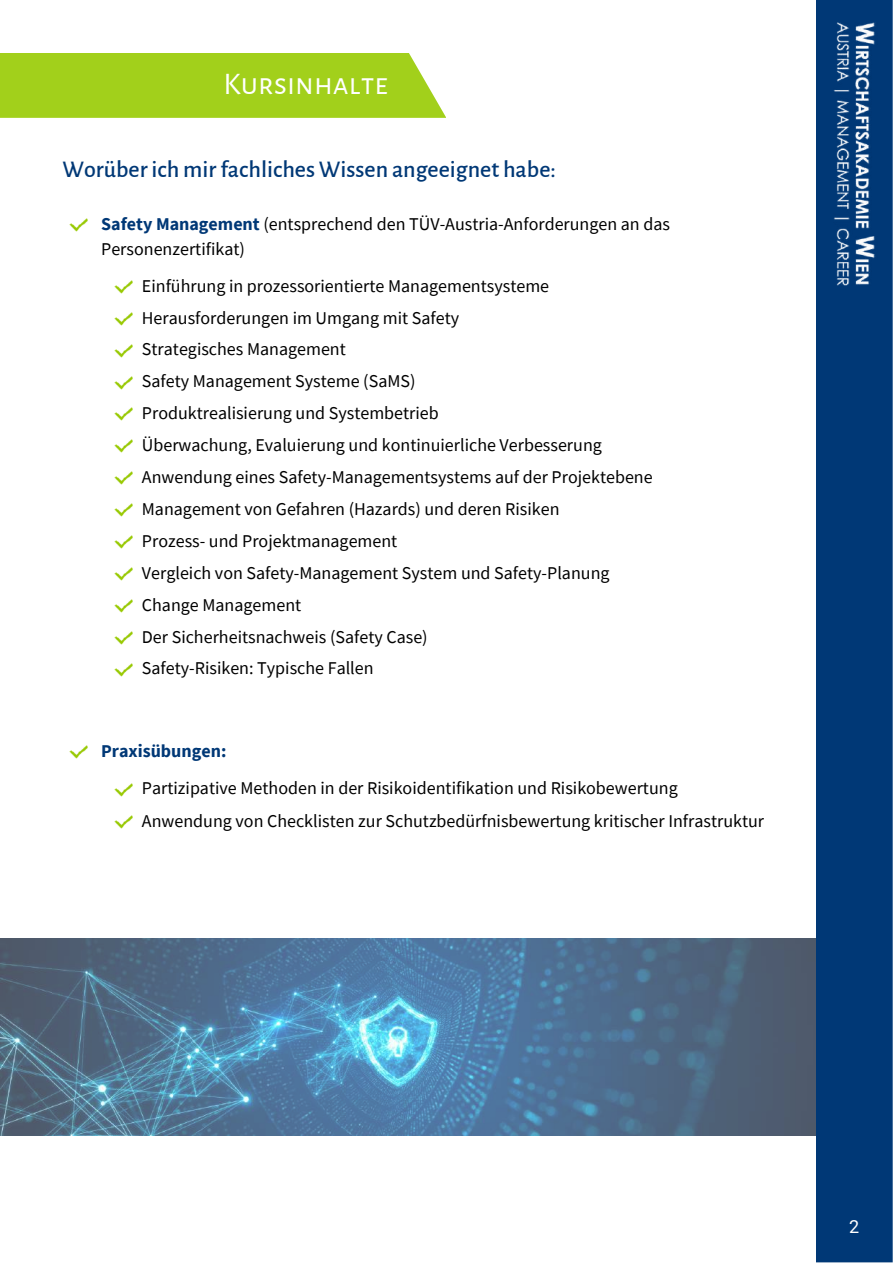
<style>
.page{position:relative;width:893px;height:1264px;background:#fff}
.page>*{position:absolute;margin:0;border:0;box-sizing:border-box;transform-origin:0 0}
.t1{font:31.5px "Alegreya Sans SC";color:#fff}
.t2{font:500 24px "Alegreya Sans";color:#003876}
.t3{font:18px/32px "Source Sans Pro";color:#000}
.t4{font:700 18px "Source Sans Pro";color:#003876}
.t5{font:18px "Roboto";color:#fff}
.s1{font-weight:700;color:#003876}
</style>
<div class="page">
<div style="left:0;top:53px;width:446px;height:65px;background:#a2d01b"></div>
<img style="left:0;top:938px;width:815px;height:197px">
<div style="left:815px;top:0;width:77px;height:1261px;background:#003876"></div>
<img style="left:833px;top:22px;width:44px;height:263px">
<img style="left:70px;top:218px;width:18px;height:14px">
<img style="left:114px;top:280px;width:18px;height:14px">
<img style="left:114px;top:312px;width:18px;height:14px">
<img style="left:114px;top:344px;width:18px;height:14px">
<img style="left:114px;top:376px;width:18px;height:14px">
<img style="left:114px;top:407px;width:18px;height:14px">
<img style="left:114px;top:439px;width:18px;height:14px">
<img style="left:114px;top:471px;width:18px;height:14px">
<img style="left:114px;top:503px;width:18px;height:14px">
<img style="left:114px;top:535px;width:18px;height:14px">
<img style="left:114px;top:567px;width:18px;height:14px">
<img style="left:114px;top:599px;width:18px;height:14px">
<img style="left:114px;top:631px;width:18px;height:14px">
<img style="left:114px;top:663px;width:18px;height:14px">
<img style="left:70px;top:745px;width:18px;height:14px">
<img style="left:114px;top:783px;width:18px;height:14px">
<img style="left:114px;top:815px;width:18px;height:14px">
<h1 class="t1" style="left:223px;top:68px;width:166px">Kursinhalte</h1>
<h2 class="t2" style="left:62px;top:157px;width:495px">Worüber ich mir fachliches Wissen angeeignet habe:</h2>
<p class="t3" style="left:101px;top:211px;width:570px;line-height:24.8px"><span class="s1">Safety Management</span> (entsprechend den TÜV-Austria-Anforderungen an das<br>Personenzertifikat)</p>
<p class="t3" style="left:142px;top:269px;width:512px">Einführung in prozessorientierte Managementsysteme Herausforderungen im Umgang mit Safety<br>Strategisches Management<br>Safety Management Systeme (SaMS)<br>Produktrealisierung und Systembetrieb<br>Überwachung, Evaluierung und kontinuierliche Verbesserung Anwendung eines Safety-Managementsystems auf der Projektebene Management von Gefahren (Hazards) und deren Risiken<br>Prozess- und Projektmanagement<br>Vergleich von Safety-Management System und Safety-Planung Change Management<br>Der Sicherheitsnachweis (Safety Case)<br>Safety-Risiken: Typische Fallen</p>
<p class="t4" style="left:101px;top:739px;width:127px">Praxisübungen:</p>
<p class="t3" style="left:142px;top:771px;width:623px;line-height:32.4px">Partizipative Methoden in der Risikoidentifikation und Risikobewertung<br>Anwendung von Checklisten zur Schutzbedürfnisbewertung kritischer Infrastruktur</p>
<p class="t5" style="left:849px;top:1216px;width:12px">2</p>
</div>
